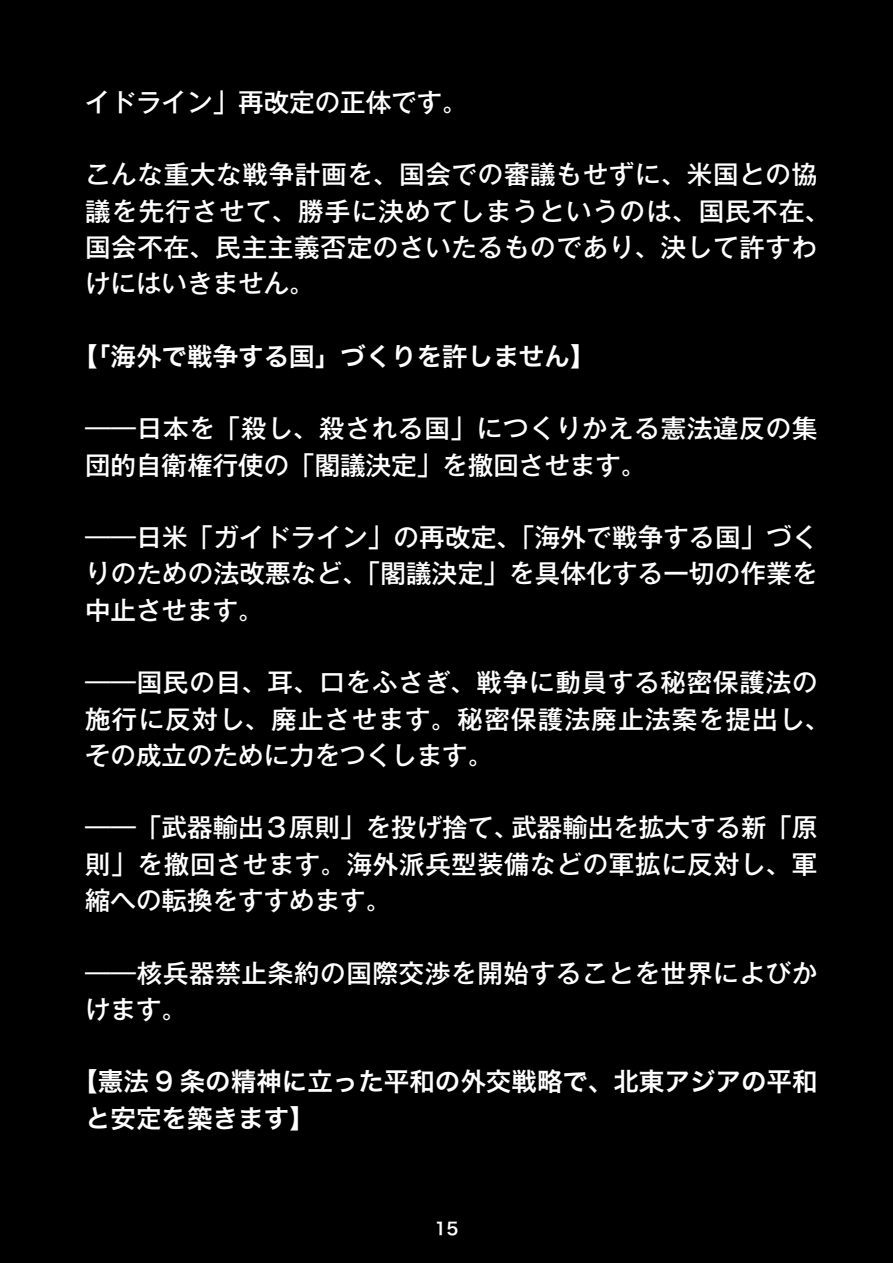
<style>
.page{position:relative;width:893px;height:1263px;background:#000}
.page>*{position:absolute;margin:0;border:0;box-sizing:border-box;transform-origin:0 0}
.t1{font:500 25.5px/36.3px "Gothic MB101 Pro";letter-spacing:.03em;color:#fff}
.t2{font:25.5px/36.3px "Hira Kaku Pro W6";color:#fff}
.t3{font:500 25.5px "Gothic MB101 Pro";color:#fff}
.t4{font:16.95px "Hira Kaku Pro W6";color:#fff}
</style>
<div class="page">
<p class="t3" style="left:85px;top:81px;width:384px">イドライン」再改定の正体です。</p>
<p class="t1" style="left:85px;top:153px;width:746px">こんな重大な戦争計画を、国会での審議もせずに、米国との協議を先行させて、勝手に決めてしまうというのは、国民不在、国会不在、民主主義否定のさいたるものであり、決して許すわけにはいきません。</p>
<p class="t2" style="left:72px;top:337px;width:524px">【「海外で戦争する国」づくりを許しません】</p>
<p class="t1" style="left:85px;top:407px;width:734px">――日本を「殺し、殺される国」につくりかえる憲法違反の集団的自衛権行使の「閣議決定」を撤回させます。</p>
<p class="t1" style="left:85px;top:516px;width:734px;text-align:justify">――日米「ガイドライン」の再改定、「海外で戦争する国」づくりのための法改悪など、「閣議決定」を具体化する一切の作業を中止させます。</p>
<p class="t1" style="left:85px;top:661px;width:746px">――国民の目、耳、口をふさぎ、戦争に動員する秘密保護法の施行に反対し、廃止させます。秘密保護法廃止法案を提出し、その成立のために力をつくします。</p>
<p class="t1" style="left:85px;top:806px;width:734px;text-align:justify">――「武器輸出３原則」を投げ捨て、武器輸出を拡大する新「原則」を撤回させます。海外派兵型装備などの軍拡に反対し、軍縮への転換をすすめます。</p>
<p class="t1" style="left:85px;top:951px;width:734px">――核兵器禁止条約の国際交渉を開始することを世界によびかけます。</p>
<p class="t2" style="left:85px;top:1063px;width:734px;text-indent:-13px">【憲法 9 条の精神に立った平和の外交戦略で、北東アジアの平和と安定を築きます】</p>
<p class="t4" style="left:434px;top:1213px;width:26px">15</p>
</div>
